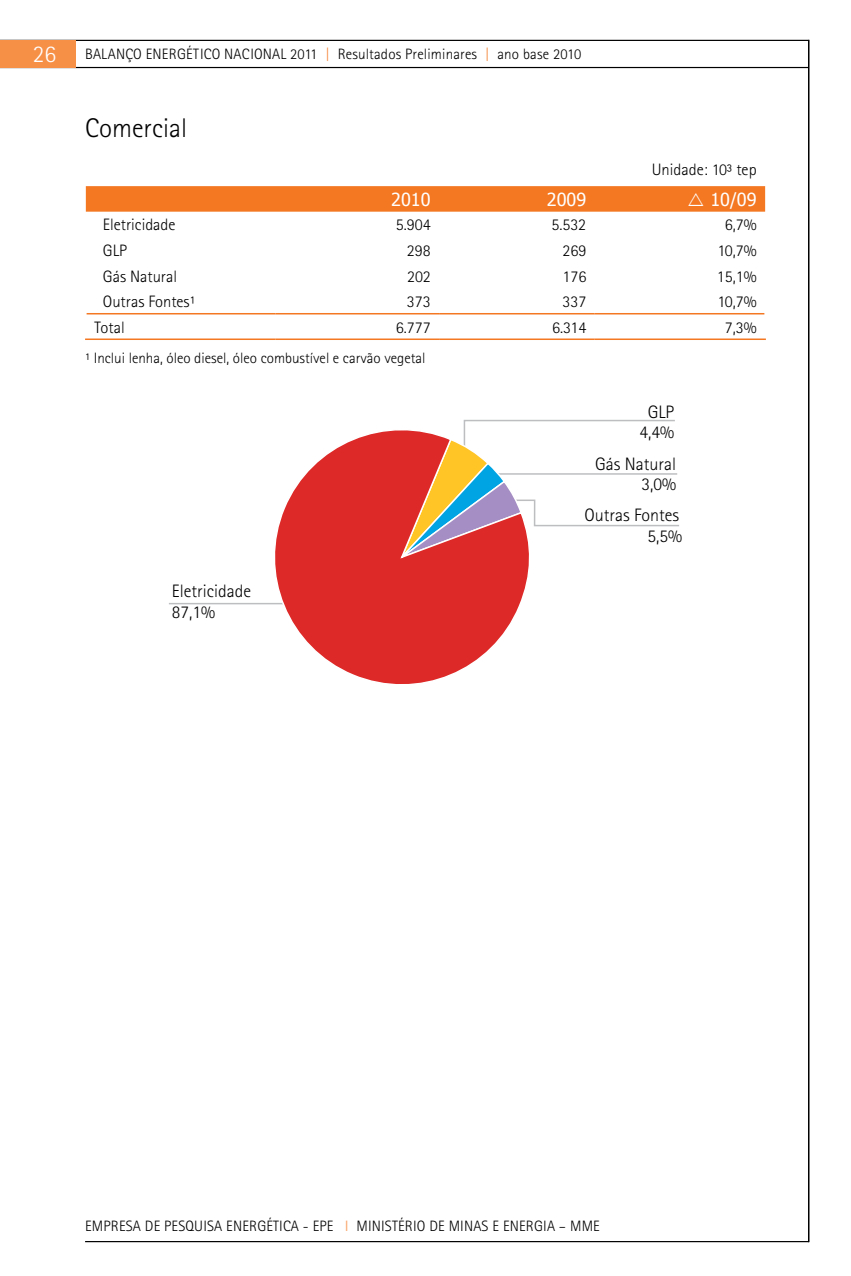
<style>
.page{position:relative;width:851px;height:1276px;background:#fff}
.page>*{position:absolute;margin:0;border:0;box-sizing:border-box;transform-origin:0 0}
.t1{font:300 27px "Rotis Sans Serif";color:#000}
.t2{font:300 18px/20.4px "Rotis Sans Serif";color:#000;text-align:right}
.t3{font:18px "Tahoma";color:#fff}
.t4{font:300 16.5px "Rotis Sans Serif";color:#000}
.t5{font:300 15px "Rotis Sans Serif";letter-spacing:.01em;color:#000}
.s1{font-family:"Rotis Sans Serif 45 Light";font-weight:400;font-size:24px;color:#fff}
.s2{color:#f47721}
.s3{font-family:"Rotis Sans Serif 55";font-weight:400;color:#f9a970}
</style>
<div class="page">
<hr style="left:85px;top:1241px;width:723px;height:1px;background:#000">
<hr style="left:0;top:67px;width:808px;height:1px;background:#000">
<hr style="left:0;top:40px;width:808px;height:1px;background:#000">
<div style="left:0;top:40px;width:76px;height:28px;background:#f79047"></div>
<hr style="left:807px;top:40px;width:2px;height:1202px;background:#000">
<hr style="left:87px;top:313px;width:189px;height:1px;background:#f47721">
<hr style="left:276px;top:313px;width:163px;height:1px;background:#f47721">
<hr style="left:439px;top:313px;width:155px;height:1px;background:#f47721">
<hr style="left:594px;top:313px;width:170px;height:1px;background:#f47721">
<hr style="left:85px;top:338px;width:191px;height:2px;background:#f47721">
<hr style="left:276px;top:338px;width:163px;height:2px;background:#f47721">
<hr style="left:439px;top:338px;width:155px;height:2px;background:#f47721">
<hr style="left:594px;top:338px;width:171px;height:2px;background:#f47721">
<hr style="left:169px;top:603px;width:239px;height:1px;background:#bcbec0">
<svg style="left:534px;top:419px;width:145px;height:108px"></svg>
<svg style="left:255px;top:419px;width:279px;height:265px"></svg>
<svg style="left:86px;top:186px;width:679px;height:26px;background:#f47925"></svg>
<p class="t5" style="left:33px;top:45px;width:549px"><span class="s1">26</span> BALANÇO ENERGÉTICO NACIONAL 2011 <span class="s2">|</span> Resultados Preliminares <span class="s2">|</span> ano base 2010</p>
<h1 class="t1" style="left:85px;top:112px;width:103px">Comercial</h1>
<p class="t4" style="left:651px;top:159px;width:106px">Unidade: 10³ tep</p>
<p class="t3" style="left:391px;top:187px;width:41px">2010</p>
<p class="t3" style="left:547px;top:187px;width:41px">2009</p>
<p class="t3" style="left:710px;top:187px;width:48px">10/09</p>
<p class="t4" style="left:103px;top:215px;width:74px">Eletricidade</p>
<p class="t4" style="left:396px;top:215px;width:36px">5.904</p>
<p class="t4" style="left:551px;top:215px;width:36px">5.532</p>
<p class="t4" style="left:724px;top:215px;width:33px">6,7%</p>
<p class="t4" style="left:103px;top:241px;width:26px">GLP</p>
<p class="t4" style="left:407px;top:241px;width:25px">298</p>
<p class="t4" style="left:562px;top:241px;width:25px">269</p>
<p class="t4" style="left:717px;top:241px;width:41px">10,7%</p>
<p class="t4" style="left:103px;top:267px;width:76px">Gás Natural</p>
<p class="t4" style="left:407px;top:267px;width:25px">202</p>
<p class="t4" style="left:562px;top:267px;width:25px">176</p>
<p class="t4" style="left:716px;top:267px;width:41px">15,1%</p>
<p class="t4" style="left:103px;top:292px;width:94px">Outras Fontes¹</p>
<p class="t4" style="left:407px;top:292px;width:25px">373</p>
<p class="t4" style="left:562px;top:292px;width:25px">337</p>
<p class="t4" style="left:717px;top:292px;width:41px">10,7%</p>
<p class="t4" style="left:94px;top:318px;width:32px">Total</p>
<p class="t4" style="left:396px;top:318px;width:36px">6.777</p>
<p class="t4" style="left:552px;top:318px;width:36px">6.314</p>
<p class="t4" style="left:724px;top:318px;width:33px">7,3%</p>
<p class="t5" style="left:85px;top:349px;width:342px">¹ Inclui lenha, óleo diesel, óleo combustível e carvão vegetal</p>
<p class="t2" style="left:639px;top:401px;width:36px;text-align:center">GLP<br>4,4%</p>
<p class="t2" style="left:595px;top:453px;width:82px">Gás Natural<br>3,0%</p>
<p class="t2" style="left:172px;top:580px;width:81px;line-height:21.6px;text-align:left">Eletricidade<br>87,1%</p>
<p class="t2" style="left:584px;top:505px;width:99px">Outras Fontes<br>5,5%</p>
<p class="t5" style="left:85px;top:1217px;width:516px">EMPRESA DE PESQUISA ENERGÉTICA - EPE <span class="s3">I</span> MINISTÉRIO DE MINAS E ENERGIA – MME</p>
</div>
